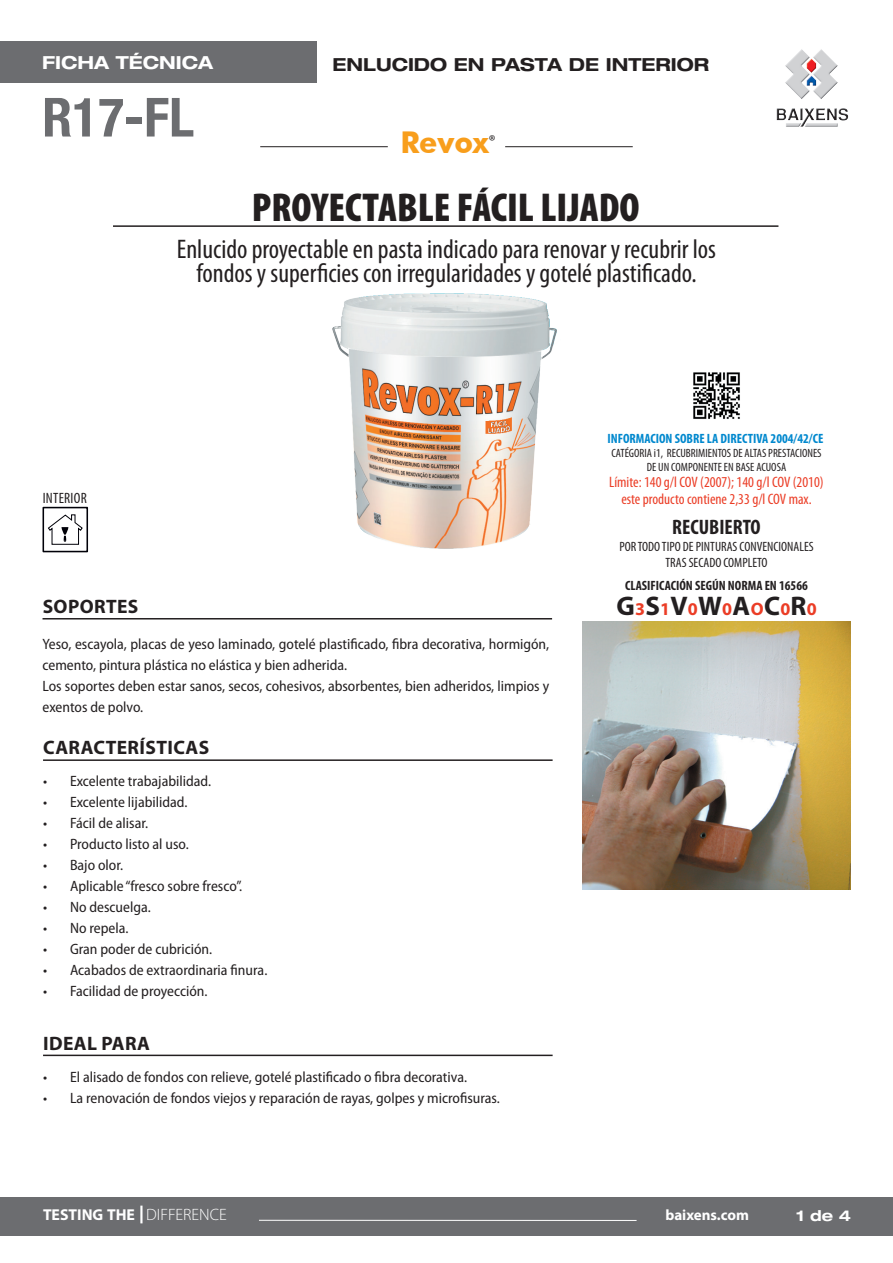
<style>
.page{position:relative;width:893px;height:1263px;background:#fff}
.page>*{position:absolute;margin:0;border:0;box-sizing:border-box;transform-origin:0 0}
.t1{font:700 condensed 54px "Helvetica Neue";color:#6c6d70}
.t2{font:900 condensed 40.5px "Myriad Pro";color:#231f20}
.t3{font:700 30px "Futura BT";letter-spacing:-.01em;color:#f89e1c}
.t4{font:condensed 27px/24px "Myriad Pro";color:#231f20;text-align:center}
.t5{font:700 27px "Myriad Pro";color:#231f20}
.t6{font:700 condensed 21px "Myriad Pro";color:#231f20}
.t7{font:700 19.5px "Myriad Pro";letter-spacing:.02em;color:#231f20}
.t8{font:700 expanded 18px "Helvetica Neue";color:#231f20}
.t9{font:700 expanded 18px "Helvetica Neue";color:#fff}
.t10{font:700 15.75px "Myriad Pro";color:#fff}
.t11{font:condensed 15.15px/16.6px "Myriad Pro";color:#eb3d26;text-align:center}
.t12{font:semi-condensed 15px/21px "Myriad Pro";color:#231f20}
.t13{font:700 15px "Myriad Pro";color:#fff}
.t14{font:condensed 15px "Myriad Pro";letter-spacing:.02em;color:#231f20}
.t15{font:700 expanded 15px "Helvetica Neue";color:#fff}
.t16{font:condensed 13.5px/16.5px "Myriad Pro";color:#231f20;text-align:center}
.t17{font:700 condensed 13.5px "Myriad Pro";color:#0088ce}
.t18{font:700 condensed 13.5px "Myriad Pro";color:#231f20}
.t19{font:condensed 12px/13.5px "Myriad Pro";color:#231f20;text-align:center}
.s1{font-family:"Minion Pro";font-weight:400;font-size:21px;color:#231f20}
.s2{font-size:18px;color:#eb3d26}
.s3{font-weight:300;font-size:16.5px}
</style>
<div class="page">
<div style="left:0;top:42px;width:316px;height:41px;background:#6c6d70"></div>
<hr style="left:113px;top:225px;width:665px;height:2px;background:#231f20">
<img style="left:776px;top:49px;width:73px;height:78px">
<hr style="left:260px;top:146px;width:128px;height:1px;background:#231f20">
<hr style="left:505px;top:146px;width:128px;height:1px;background:#231f20">
<hr style="left:43px;top:618px;width:509px;height:1px;background:#231f20">
<hr style="left:43px;top:1054px;width:510px;height:2px;background:#231f20">
<div style="left:43px;top:507px;width:45px;height:45px;border:2px solid #000008"></div>
<svg style="left:48px;top:514px;width:35px;height:31px"></svg>
<img style="left:333px;top:293px;width:224px;height:256px">
<img style="left:693px;top:372px;width:47px;height:47px">
<div style="left:0;top:1196px;width:893px;height:39px;background:#6c6d70"></div>
<hr style="left:140px;top:1205px;width:3px;height:18px;background:#fff">
<hr style="left:259px;top:1220px;width:378px;height:1px;background:#fff">
<img style="left:582px;top:621px;width:269px;height:268px">
<hr style="left:43px;top:759px;width:510px;height:2px;background:#231f20">
<p class="t9" style="left:42px;top:51px;width:172px">FICHA TÉCNICA</p>
<p class="t8" style="left:332px;top:53px;width:378px">ENLUCIDO EN PASTA DE INTERIOR</p>
<h1 class="t1" style="left:42px;top:85px;width:153px">R17-FL</h1>
<h3 class="t3" style="left:401px;top:124px;width:96px">Revox<span class="s1">®</span></h3>
<h2 class="t2" style="left:252px;top:185px;width:389px">PROYECTABLE FÁCIL LIJADO</h2>
<h3 class="t4" style="left:177px;top:237px;width:541px">Enlucido proyectable en pasta indicado para renovar y recubrir los fondos y superficies con irregularidades y gotelé plastificado.</h3>
<p class="t14" style="left:43px;top:489px;width:46px">INTERIOR</p>
<h3 class="t7" style="left:43px;top:594px;width:97px">SOPORTES</h3>
<p class="t17" style="left:607px;top:430px;width:217px">INFORMACION SOBRE LA DIRECTIVA 2004/42/CE</p>
<p class="t19" style="left:611px;top:446px;width:212px">CATÉGORIA i1, RECUBRIMIENTOS DE ALTAS PRESTACIONES<br>DE UN COMPONENTE EN BASE ACUOSA</p>
<p class="t11" style="left:609px;top:474px;width:216px">Límite: 140 g/l COV (2007); 140 g/l COV (2010) este producto contiene 2,33 g/l COV max.</p>
<h3 class="t6" style="left:672px;top:514px;width:90px">RECUBIERTO</h3>
<p class="t16" style="left:619px;top:538px;width:196px">POR TODO TIPO DE PINTURAS CONVENCIONALES<br>TRAS SECADO COMPLETO</p>
<p class="t18" style="left:625px;top:577px;width:184px">CLASIFICACIÓN SEGÚN NORMA EN 16566</p>
<h3 class="t5" style="left:616px;top:588px;width:202px">G<span class="s2">3</span>S<span class="s2">1</span>V<span class="s2">0</span>W<span class="s2">0</span>A<span class="s2">O</span>C<span class="s2">0</span>R<span class="s2">0</span></h3>
<p class="t12" style="left:43px;top:634px;width:508px">Yeso, escayola, placas de yeso laminado, gotelé plastificado, fibra decorativa, hormigón, cemento, pintura plástica no elástica y bien adherida.<br>Los soportes deben estar sanos, secos, cohesivos, absorbentes, bien adheridos, limpios y exentos de polvo.</p>
<h3 class="t7" style="left:43px;top:735px;width:168px">CARACTERÍSTICAS</h3>
<p class="t12" style="left:43px;top:770px;width:170px">• Excelente trabajabilidad.</p>
<p class="t12" style="left:43px;top:791px;width:146px">• Excelente lijabilidad.</p>
<p class="t12" style="left:43px;top:812px;width:107px">• Fácil de alisar.</p>
<p class="t12" style="left:43px;top:833px;width:147px">• Producto listo al uso.</p>
<p class="t12" style="left:43px;top:854px;width:82px">• Bajo olor.</p>
<p class="t12" style="left:43px;top:875px;width:201px">• Aplicable “fresco sobre fresco”.</p>
<p class="t12" style="left:43px;top:896px;width:109px">• No descuelga.</p>
<p class="t12" style="left:43px;top:917px;width:87px">• No repela.</p>
<p class="t12" style="left:43px;top:938px;width:171px">• Gran poder de cubrición.</p>
<p class="t12" style="left:43px;top:959px;width:226px">• Acabados de extraordinaria finura.</p>
<p class="t12" style="left:43px;top:980px;width:166px">• Facilidad de proyección.</p>
<h3 class="t7" style="left:43px;top:1030px;width:108px">IDEAL PARA</h3>
<p class="t12" style="left:43px;top:1067px;width:426px">• El alisado de fondos con relieve, gotelé plastificado o fibra decorativa.</p>
<p class="t12" style="left:43px;top:1088px;width:458px">• La renovación de fondos viejos y reparación de rayas, golpes y microfisuras.</p>
<p class="t10" style="left:43px;top:1204px;width:185px">TESTING THE <span class="s3">DIFFERENCE</span></p>
<p class="t13" style="left:665px;top:1205px;width:85px">baixens.com</p>
<p class="t15" style="left:796px;top:1206px;width:56px">1 de 4</p>
</div>
